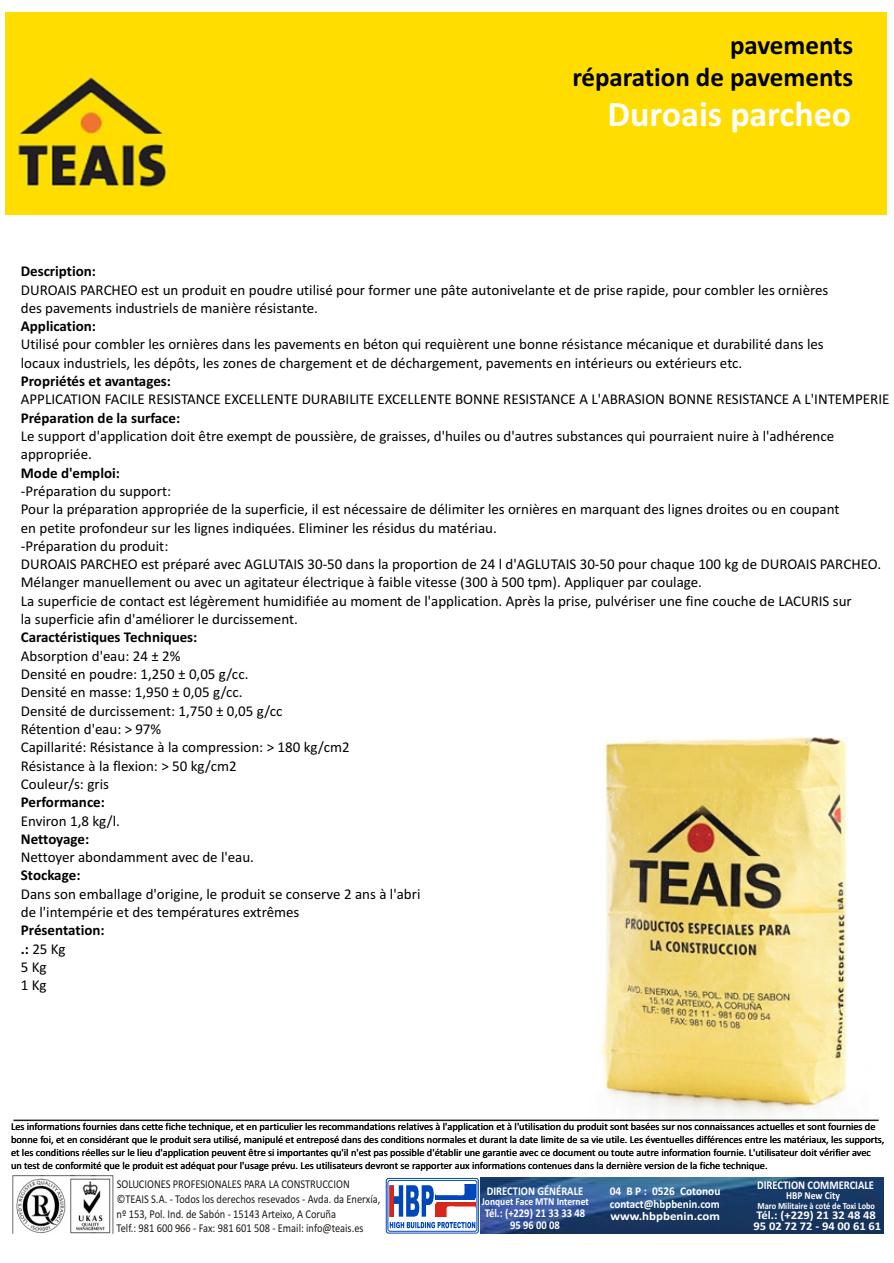
<style>
.page{position:relative;width:894px;height:1263px;background:#fff}
.page>*{position:absolute;margin:0;border:0;box-sizing:border-box;transform-origin:0 0}
.t1{font:900 43.8px "Arial";color:#d9261c;scale:.47 1}
.t2{font:700 36px "Calibri";color:#fff}
.t3{font:700 27px/33px "Calibri";letter-spacing:-.01em;color:#000;text-align:right}
.t4{font:15px/18.3px "Calibri";color:#000}
.t5{font:700 15px/18.3px "Calibri";color:#000}
.t6{font:12px/14.7px "Calibri";color:#1f1a17;scale:.87 1}
.t7{font:700 11.85px "Calibri";color:#fff;scale:.89 1}
.t8{font:700 11.85px/12.5px "Calibri";color:#fff;scale:.96 1}
.t9{font:700 11.85px "Calibri";color:#fff;scale:1.06 1}
.t10{font:700 11.85px "Calibri";color:#fff;scale:1.09 1}
.t11{font:700 10.65px "Calibri";color:#fff;scale:.89 1}
.t12{font:10.5px/12.8px "Calibri";color:#000}
.t13{font:700 9.3px "Calibri";color:#fff;scale:.89 1}
.s1{font-weight:400}
</style>
<div class="page">
<img style="left:600px;top:737px;width:247px;height:380px">
<div style="left:6px;top:13px;width:881px;height:201px;background:#fd0"></div>
<img style="left:17px;top:74px;width:152px;height:130px">
<svg style="left:386px;top:1178px;width:93px;height:55px"></svg>
<div style="left:388px;top:1180px;width:89px;height:52px;background:#fff;border:1px solid #0047ba;border-radius:2px"></div>
<svg style="left:388px;top:1221px;width:88px;height:7px"></svg>
<svg style="left:436px;top:1195px;width:28px;height:4px"></svg>
<svg style="left:464px;top:1185px;width:12px;height:14px"></svg>
<div style="left:437px;top:1202px;width:39px;height:5px;background:#da251d"></div>
<svg style="left:436px;top:1202px;width:11px;height:15px"></svg>
<hr style="left:449px;top:1207px;width:27px;height:2px;background:#fff">
<svg style="left:388px;top:1185px;width:46px;height:33px"></svg>
<img style="left:13px;top:1175px;width:100px;height:59px">
<img style="left:480px;top:1178px;width:403px;height:55px">
<svg style="left:13px;top:1119px;width:866px;height:3px;background:#8e8b8a"></svg>
<h3 class="t3" style="left:572px;top:30px;width:282px">pavements<br>réparation de pavements</h3>
<h2 class="t2" style="left:608px;top:99px;width:245px">Duroais parcheo</h2>
<p class="t5" style="left:21px;top:263px;width:77px">Description:</p>
<p class="t4" style="left:21px;top:282px;width:809px">DUROAIS PARCHEO est un produit en poudre utilisé pour former une pâte autonivelante et de prise rapide, pour combler les ornières des pavements industriels de manière résistante.</p>
<p class="t5" style="left:21px;top:318px;width:77px">Application:</p>
<p class="t4" style="left:21px;top:337px;width:804px">Utilisé pour combler les ornières dans les pavements en béton qui requièrent une bonne résistance mécanique et durabilité dans les locaux industriels, les dépôts, les zones de chargement et de déchargement, pavements en intérieurs ou extérieurs etc.</p>
<p class="t5" style="left:21px;top:373px;width:151px">Propriétés et avantages:</p>
<p class="t4" style="left:21px;top:391px;width:870px">APPLICATION FACILE RESISTANCE EXCELLENTE DURABILITE EXCELLENTE BONNE RESISTANCE A L'ABRASION BONNE RESISTANCE A L'INTEMPERIE</p>
<p class="t5" style="left:21px;top:410px;width:161px">Préparation de la surface:</p>
<p class="t4" style="left:21px;top:428px;width:815px">Le support d'application doit être exempt de poussière, de graisses, d'huiles ou d'autres substances qui pourraient nuire à l'adhérence appropriée.</p>
<p class="t5" style="left:21px;top:465px;width:101px">Mode d'emploi:</p>
<p class="t4" style="left:21px;top:483px;width:862px">-Préparation du support:<br>Pour la préparation appropriée de la superficie, il est nécessaire de délimiter les ornières en marquant des lignes droites ou en coupant<br>en petite profondeur sur les lignes indiquées. Eliminer les résidus du matériau.<br>-Préparation du produit:<br>DUROAIS PARCHEO est préparé avec AGLUTAIS 30-50 dans la proportion de 24 l d'AGLUTAIS 30-50 pour chaque 100 kg de DUROAIS PARCHEO.<br>Mélanger manuellement ou avec un agitateur électrique à faible vitesse (300 à 500 tpm). Appliquer par coulage.<br>La superficie de contact est légèrement humidifiée au moment de l'application. Après la prise, pulvériser une fine couche de LACURIS sur<br>la superficie afin d'améliorer le durcissement.</p>
<p class="t5" style="left:21px;top:630px;width:178px">Caractéristiques Techniques:</p>
<p class="t4" style="left:21px;top:648px;width:330px">Absorption d'eau: 24 ± 2%<br>Densité en poudre: 1,250 ± 0,05 g/cc.<br>Densité en masse: 1,950 ± 0,05 g/cc.<br>Densité de durcissement: 1,750 ± 0,05 g/cc<br>Rétention d'eau: &gt; 97%<br>Capillarité: Résistance à la compression: &gt; 180 kg/cm2<br>Résistance à la flexion: &gt; 50 kg/cm2<br>Couleur/s: gris</p>
<p class="t5" style="left:21px;top:794px;width:86px">Performance:</p>
<p class="t4" style="left:21px;top:813px;width:101px">Environ 1,8 kg/l.</p>
<p class="t5" style="left:21px;top:831px;width:70px">Nettoyage:</p>
<p class="t4" style="left:21px;top:849px;width:235px">Nettoyer abondamment avec de l'eau.</p>
<p class="t5" style="left:21px;top:868px;width:61px">Stockage:</p>
<p class="t4" style="left:21px;top:886px;width:401px">Dans son emballage d'origine, le produit se conserve 2 ans à l'abri de l'intempérie et des températures extrêmes</p>
<p class="t5" style="left:21px;top:922px;width:85px">Présentation: .: <span class="s1">25 Kg<br>5 Kg<br>1 Kg</span></p>
<p class="t12" style="left:11px;top:1121px;width:875px">Les informations fournies dans cette fiche technique, et en particulier les recommandations relatives à l'application et à l'utilisation du produit sont basées sur nos connaissances actuelles et sont fournies de bonne foi, et en considérant que le produit sera utilisé, manipulé et entreposé dans des conditions normales et durant la date limite de sa vie utile. Les éventuelles différences entre les matériaux, les supports, et les conditions réelles sur le lieu d'application peuvent être si importantes qu'il n'est pas possible d'établir une garantie avec ce document ou toute autre information fournie. L'utilisateur doit vérifier avec<br>un test de conformité que le produit est adéquat pour l'usage prévu. Les utilisateurs devront se rapporter aux informations contenues dans la dernière version de la fiche technique.</p>
<p class="t6" style="left:117px;top:1178px;width:305px">SOLUCIONES PROFESIONALES PARA LA CONSTRUCCION ©TEAIS S.A. - Todos los derechos resevados - Avda. da Enerxía, nº 153, Pol. Ind. de Sabón - 15143 Arteixo, A Coruña<br>Telf.: 981 600 966 - Fax: 981 601 508 - Email: info@teais.es</p>
<p class="t8" style="left:610px;top:1186px;width:117px">04 B P : 0526 Cotonou contact@hbpbenin.com</p>
<p class="t7" style="left:487px;top:1186px;width:110px">DIRECTION GÉNÉRALE</p>
<h1 class="t1" style="left:388px;top:1185px;width:19px">I</h1>
<p class="t11" style="left:482px;top:1197px;width:122px">Jonquet Face MTN Internet</p>
<p class="t7" style="left:485px;top:1208px;width:115px">Tél.: (+229) 21 33 33 48</p>
<p class="t10" style="left:611px;top:1211px;width:102px">www.hbpbenin.com</p>
<p class="t7" style="left:510px;top:1220px;width:58px">95 96 00 08</p>
<p class="t7" style="left:757px;top:1181px;width:133px">DIRECTION COMMERCIALE</p>
<p class="t11" style="left:786px;top:1191px;width:62px">HBP New City</p>
<p class="t13" style="left:757px;top:1202px;width:134px">Maro Militaire à coté de Toxi Lobo</p>
<p class="t9" style="left:756px;top:1210px;width:114px">Tél.: (+229) 21 32 48 48</p>
<p class="t9" style="left:754px;top:1221px;width:122px">95 02 72 72 - 94 00 61 61</p>
</div>
